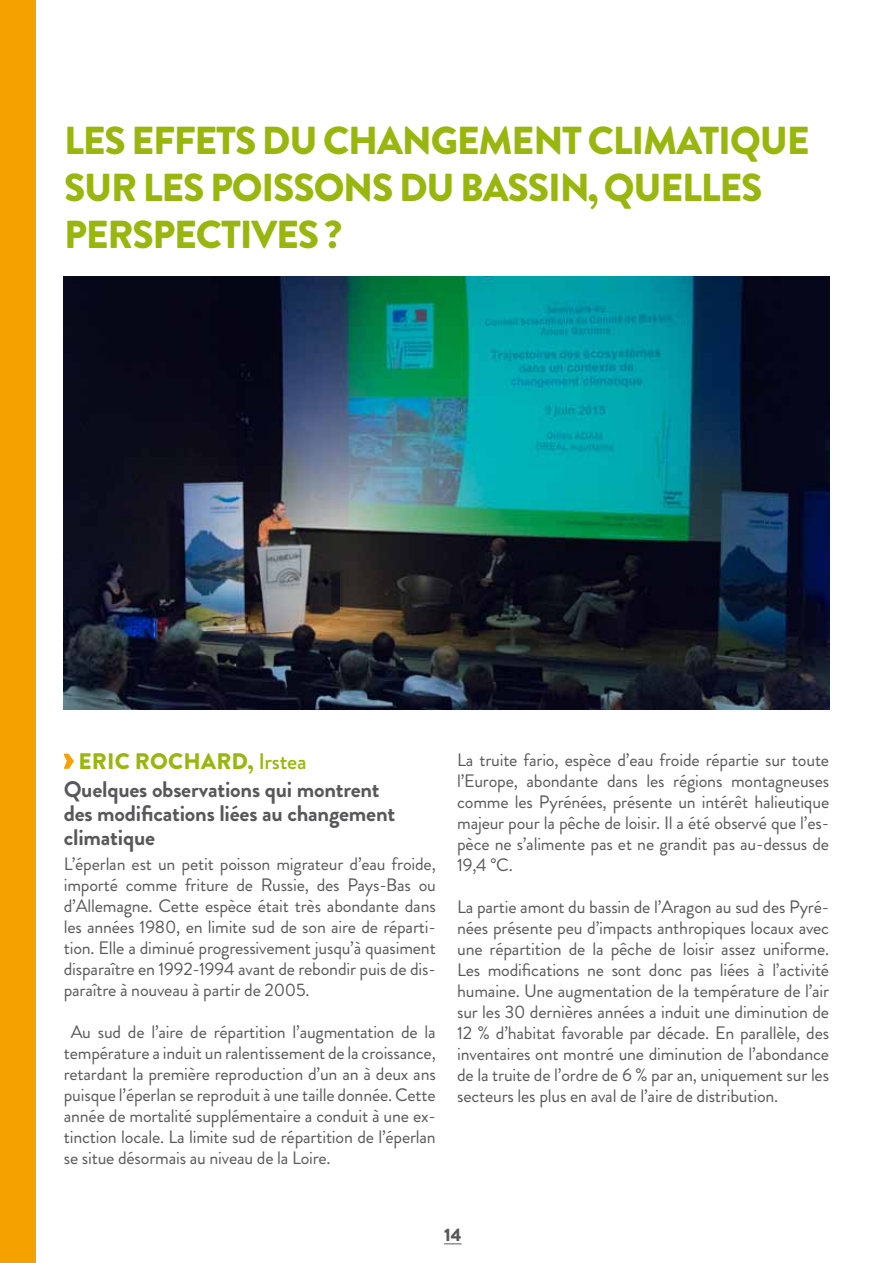
<style>
.page{position:relative;width:893px;height:1263px;background:#fff}
.page>*{position:absolute;margin:0;border:0;box-sizing:border-box;transform-origin:0 0}
.t1{font:900 39px/46.8px "Brandon Grotesque";letter-spacing:-.03em;color:#99b60e}
.t2{font:700 22.5px/28.2px "Brandon Grotesque";letter-spacing:-.01em;color:#58585a}
.t3{font:900 22.5px "Brandon Grotesque";color:#99b60e}
.t4{font:18px/21px "Brandon Grotesque";letter-spacing:-.01em;color:#58585a;text-align:justify}
.t5{font:900 18px "Brandon Grotesque";color:#58585a}
.s1{font-weight:900;color:#99b60e}
.s2{font-weight:500;color:#99b60e}
</style>
<div class="page">
<svg style="left:444px;top:1243px;width:18px;height:1px"></svg>
<div style="left:0;top:0;width:36px;height:1263px;background:#f5a200"></div>
<svg style="left:64px;top:754px;width:10px;height:15px"></svg>
<img style="left:64px;top:277px;width:765px;height:432px">
<h1 class="t1" style="left:64px;top:118px;width:747px">LES EFFETS DU CHANGEMENT CLIMATIQUE<br>SUR LES POISSONS DU BASSIN, QUELLES<br>PERSPECTIVES ?</h1>
<p class="t3" style="left:78px;top:745px;width:74px">ERIC ROCHARD</p>
<p class="t2" style="left:64px;top:747px;width:317px;text-indent:184px"><span class="s1">,</span> <span class="s2">Irstea<br></span>Quelques observations qui montrent</p>
<p class="t2" style="left:64px;top:802px;width:333px;line-height:24px">des modifications liées au changement climatique</p>
<p class="t4" style="left:64px;top:854px;width:374px">L’éperlan est un petit poisson migrateur d’eau froide, importé comme friture de Russie, des Pays-Bas ou d’Allemagne. Cette espèce était très abondante dans les années 1980, en limite sud de son aire de réparti&shy;tion. Elle a diminué progressivement jusqu’à quasiment disparaître en 1992-1994 avant de rebondir puis de dis&shy;paraître à nouveau à partir de 2005.</p>
<p class="t4" style="left:64px;top:1022px;width:374px;text-indent:7px">Au sud de l’aire de répartition l’augmentation de la température a induit un ralentissement de la croissance, retardant la première reproduction d’un an à deux ans puisque l’éperlan se reproduit à une taille donnée. Cette année de mortalité supplémentaire a conduit à une ex&shy;tinction locale. La limite sud de répartition de l’éperlan se situe désormais au niveau de la Loire.</p>
<p class="t4" style="left:457px;top:749px;width:374px">La truite fario, espèce d’eau froide répartie sur toute l’Europe, abondante dans les régions montagneuses comme les Pyrénées, présente un intérêt halieutique majeur pour la pêche de loisir. Il a été observé que l’es&shy;pèce ne s’alimente pas et ne grandit pas au-dessus de 19,4 °C.</p>
<p class="t4" style="left:457px;top:896px;width:374px">La partie amont du bassin de l’Aragon au sud des Pyré&shy;nées présente peu d’impacts anthropiques locaux avec une répartition de la pêche de loisir assez uniforme.<br>Les modifications ne sont donc pas liées à l’activité humaine. Une augmentation de la température de l’air sur les 30 dernières années a induit une diminution de 12 % d’habitat favorable par décade. En parallèle, des inventaires ont montré une diminution de l’abondance de la truite de l’ordre de 6 % par an, uniquement sur les secteurs les plus en aval de l’aire de distribution.</p>
<p class="t5" style="left:444px;top:1222px;width:19px">14</p>
</div>
